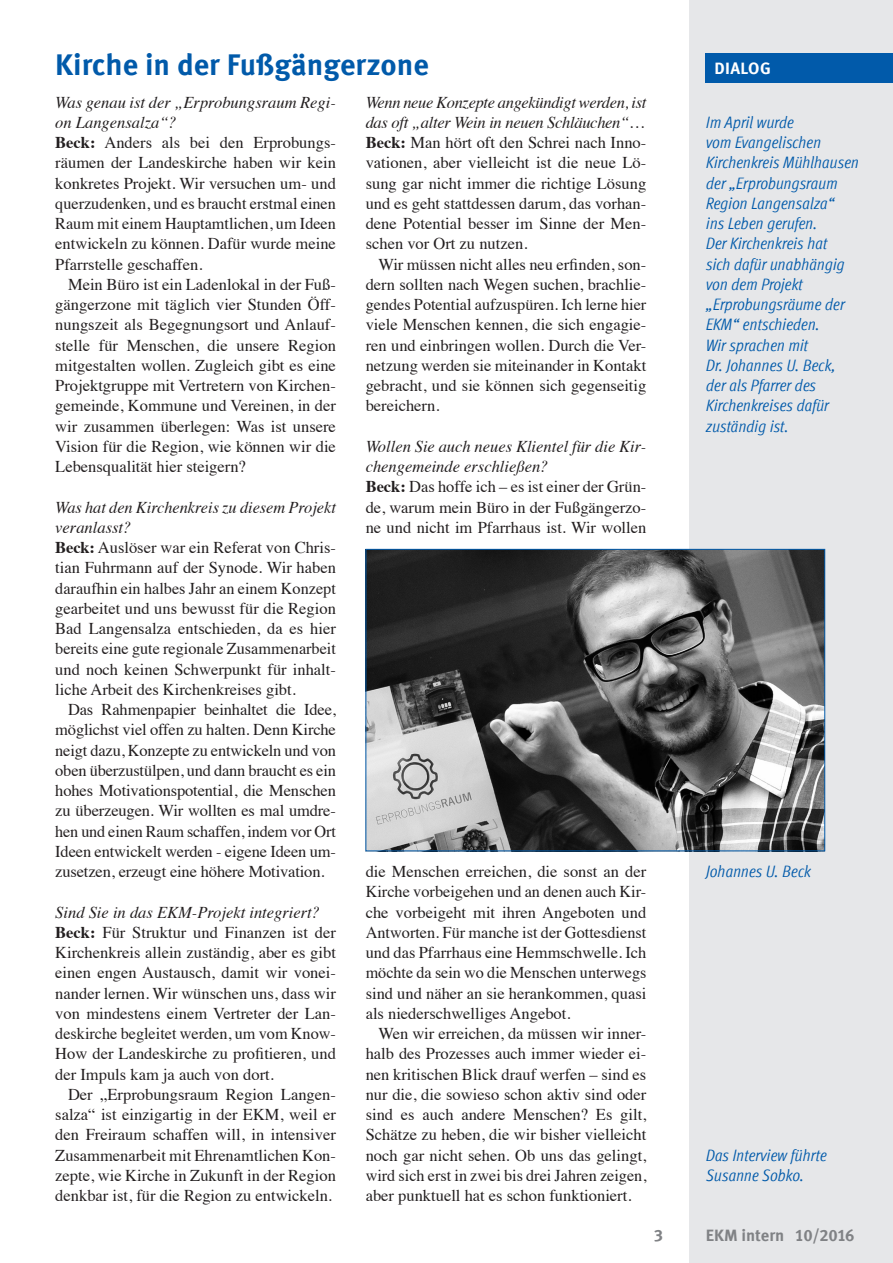
<style>
.page{position:relative;width:893px;height:1263px;background:#fff}
.page>*{position:absolute;margin:0;border:0;box-sizing:border-box;transform-origin:0 0}
.A-Überschrift{font:700 30px "Meta Offc";color:#015aaa}
.B-Body-Text{font:16.5px/20.2px "Times";color:#231f20;text-align:justify}
.C-Randleiste{font:italic condensed 16.5px/20.2px "Meta Offc";letter-spacing:-.005em;color:#015aaa}
.B-Body-Text-2{font:italic 16.5px/20.2px "Times";color:#231f20}
.B-Body-Text-3{font:italic 16.5px/20.2px "Times";letter-spacing:-.02em;color:#231f20}
.Seitenzahlen{font:700 16.5px "Meta Offc";color:#808285}
.Rubrik{font:700 16.5px "Meta Offc";letter-spacing:.025em;color:#fff}
.s1{font-weight:700}
</style>
<div class="page">
<div style="left:689px;top:0;width:204px;height:1263px;background:#e6e7e9"></div>
<div style="left:706px;top:53px;width:187px;height:30px;background:#015aaa"></div>
<img style="left:368px;top:551px;width:455px;height:298px">
<div style="left:366px;top:549px;width:459px;height:302px;border:1px solid #015aaa"></div>
<p class="A-Überschrift" style="left:55px;top:46px;width:375px">Kirche in der Fußgängerzone</p>
<p class="Rubrik" style="left:714px;top:59px;width:58px">DIALOG</p>
<p class="C-Randleiste" style="left:706px;top:112px;width:154px">Im April wurde<br>vom Evangelischen<br>Kirchenkreis Mühlhausen der „Erprobungsraum<br>Region Langensalza“<br>ins Leben gerufen.</p>
<p class="C-Randleiste" style="left:706px;top:234px;width:140px">Der Kirchenkreis hat sich dafür unabhängig von dem Projekt „Erprobungsräume der<br>EKM“ entschieden.</p>
<p class="C-Randleiste" style="left:706px;top:335px;width:104px">Wir sprachen mit</p>
<p class="C-Randleiste" style="left:706px;top:355px;width:131px">Dr. Johannes U. Beck, der als Pfarrer des<br>Kirchenkreises dafür zuständig ist.</p>
<p class="B-Body-Text-2" style="left:55px;top:91px;width:282px">Was genau ist der „Erprobungsraum Regi&shy;on Langensalza“?</p>
<p class="B-Body-Text" style="left:55px;top:131px;width:282px"><span class="s1">Beck:</span> Anders als bei den Erprobungs&shy;räumen der Landeskirche haben wir kein konkretes Projekt. Wir versuchen um- und querzudenken, und es braucht erstmal einen Raum mit einem Hauptamtlichen, um Ideen entwickeln zu können. Dafür wurde meine Pfarrstelle geschaffen.</p>
<p class="B-Body-Text" style="left:55px;top:273px;width:282px;text-indent:13px">Mein Büro ist ein Ladenlokal in der Fuß&shy;gängerzone mit täglich vier Stunden Öff&shy;nungszeit als Begegnungsort und Anlauf&shy;stelle für Menschen, die unsere Region mitgestalten wollen. Zugleich gibt es eine Projektgruppe mit Vertretern von Kirchen&shy;gemeinde, Kommune und Vereinen, in der wir zusammen überlegen: Was ist unsere Vision für die Region, wie können wir die Lebensqualität hier steigern?</p>
<p class="B-Body-Text-2" style="left:55px;top:496px;width:282px">Was hat den Kirchenkreis zu diesem Projekt veranlasst?</p>
<p class="B-Body-Text" style="left:55px;top:536px;width:282px"><span class="s1">Beck:</span> Auslöser war ein Referat von Chris&shy;tian Fuhrmann auf der Synode. Wir haben daraufhin ein halbes Jahr an einem Konzept gearbeitet und uns bewusst für die Region Bad Langensalza entschieden, da es hier bereits eine gute regionale Zusammenarbeit und noch keinen Schwerpunkt für inhalt&shy;liche Arbeit des Kirchenkreises gibt.</p>
<p class="B-Body-Text" style="left:55px;top:698px;width:282px;text-indent:13px">Das Rahmenpapier beinhaltet die Idee, möglichst viel offen zu halten. Denn Kirche neigt dazu, Konzepte zu entwickeln und von oben überzustülpen, und dann braucht es ein hohes Motivationspotential, die Menschen zu überzeugen. Wir wollten es mal umdre&shy;hen und einen Raum schaffen, indem vor Ort Ideen entwickelt werden - eigene Ideen um&shy;zusetzen, erzeugt eine höhere Motivation.</p>
<p class="B-Body-Text-2" style="left:55px;top:901px;width:266px">Sind Sie in das EKM-Projekt integriert?</p>
<p class="B-Body-Text" style="left:55px;top:921px;width:282px"><span class="s1">Beck:</span> Für Struktur und Finanzen ist der Kirchenkreis allein zuständig, aber es gibt einen engen Austausch, damit wir vonei&shy;nander lernen. Wir wünschen uns, dass wir von mindestens einem Vertreter der Lan&shy;deskirche begleitet werden, um vom Know-How der Landeskirche zu profitieren, und der Impuls kam ja auch von dort.</p>
<p class="B-Body-Text" style="left:55px;top:1083px;width:282px;text-indent:13px">Der „Erprobungsraum Region Langen&shy;salza“ ist einzigartig in der EKM, weil er den Freiraum schaffen will, in intensiver Zusammenarbeit mit Ehrenamtlichen Kon&shy;zepte, wie Kirche in Zukunft in der Region denkbar ist, für die Region zu entwickeln.</p>
<p class="B-Body-Text-3" style="left:366px;top:91px;width:282px">Wenn neue Konzepte angekündigt werden, ist das oft „alter Wein in neuen Schläuchen“…</p>
<p class="B-Body-Text" style="left:366px;top:131px;width:282px"><span class="s1">Beck:</span> Man hört oft den Schrei nach Inno&shy;vationen, aber vielleicht ist die neue Lö&shy;sung gar nicht immer die richtige Lösung und es geht stattdessen darum, das vorhan&shy;dene Potential besser im Sinne der Men&shy;schen vor Ort zu nutzen.</p>
<p class="B-Body-Text" style="left:366px;top:252px;width:282px;text-indent:13px">Wir müssen nicht alles neu erfinden, son&shy;dern sollten nach Wegen suchen, brachlie&shy;gendes Potential aufzuspüren. Ich lerne hier viele Menschen kennen, die sich engagie&shy;ren und einbringen wollen. Durch die Ver&shy;netzung werden sie miteinander in Kontakt gebracht, und sie können sich gegenseitig bereichern.</p>
<p class="B-Body-Text-2" style="left:366px;top:435px;width:282px">Wollen Sie auch neues Klientel für die Kir&shy;chengemeinde erschließen?</p>
<p class="B-Body-Text" style="left:366px;top:475px;width:282px"><span class="s1">Beck:</span> Das hoffe ich – es ist einer der Grün&shy;de, warum mein Büro in der Fußgängerzo&shy;ne und nicht im Pfarrhaus ist. Wir wollen</p>
<p class="C-Randleiste" style="left:706px;top:861px;width:107px">Johannes U. Beck</p>
<p class="B-Body-Text" style="left:366px;top:860px;width:282px">die Menschen erreichen, die sonst an der Kirche vorbeigehen und an denen auch Kir&shy;che vorbeigeht mit ihren Angeboten und Antworten. Für manche ist der Gottesdienst und das Pfarrhaus eine Hemmschwelle. Ich möchte da sein wo die Menschen unterwegs sind und näher an sie herankommen, quasi als niederschwelliges Angebot.</p>
<p class="B-Body-Text" style="left:366px;top:1022px;width:282px;text-indent:13px">Wen wir erreichen, da müssen wir inner&shy;halb des Prozesses auch immer wieder ei&shy;nen kritischen Blick drauf werfen – sind es nur die, die sowieso schon aktiv sind oder sind es auch andere Menschen? Es gilt, Schätze zu heben, die wir bisher vielleicht noch gar nicht sehen. Ob uns das gelingt, wird sich erst in zwei bis drei Jahren zeigen, aber punktuell hat es schon funktioniert.</p>
<p class="C-Randleiste" style="left:706px;top:1145px;width:122px">Das Interview führte<br>Susanne Sobko.</p>
<p class="Seitenzahlen" style="left:654px;top:1226px;width:11px">3</p>
<p class="Seitenzahlen" style="left:706px;top:1226px;width:150px">EKM intern 10/2016</p>
</div>
